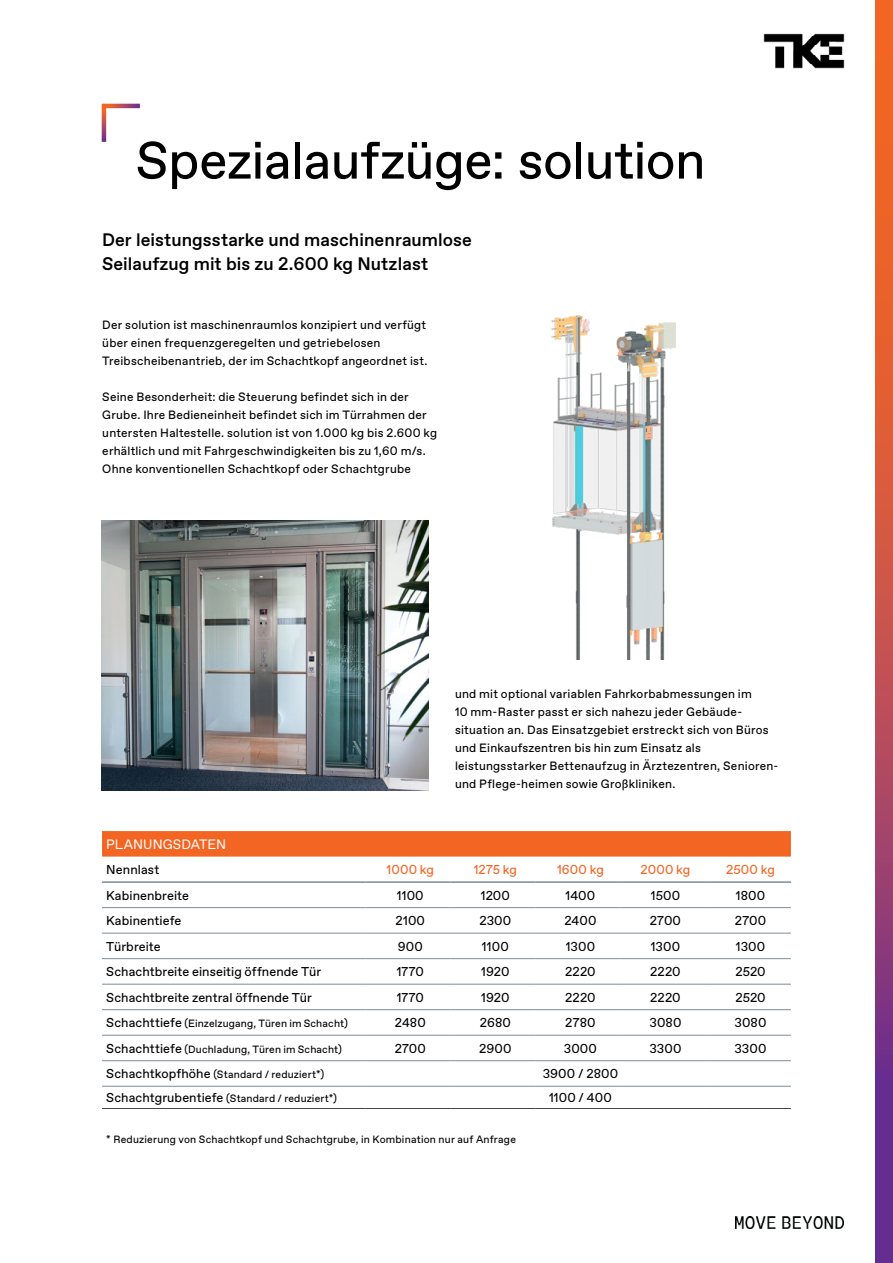
<style>
.page{position:relative;width:893px;height:1263px;background:#fff}
.page>*{position:absolute;margin:0;border:0;box-sizing:border-box;transform-origin:0 0}
.t1{font:52.5px "TKE Type";letter-spacing:-.01em;color:#000}
.t2{font:500 18px/24px "TKE Type";letter-spacing:.005em;color:#000}
.t3{font:13.5px "TKE Type";letter-spacing:.005em;color:#fff}
.t4{font:12.75px "TKE Type";letter-spacing:.01em;color:#000}
.t5{font:12.75px "TKE Type";letter-spacing:.005em;color:#f26522}
.t6{font:12px/18px "TKE Type";letter-spacing:.02em;color:#000}
.t7{font:10.5px "TKE Type";letter-spacing:.015em;color:#000}
.s1{font-size:12.75px}
</style>
<div class="page">
<img style="left:763px;top:0;width:113px;height:102px">
<svg style="left:876px;top:0;width:17px;height:1263px;background:#b84d54"></svg>
<img style="left:735px;top:1216px;width:109px;height:13px">
<div style="left:102px;top:831px;width:689px;height:25px;background:#f26522"></div>
<hr style="left:102px;top:933px;width:264px;height:1px;background:#7b8d97">
<hr style="left:366px;top:933px;width:85px;height:1px;background:#7b8d97">
<hr style="left:451px;top:933px;width:85px;height:1px;background:#7b8d97">
<hr style="left:536px;top:933px;width:85px;height:1px;background:#7b8d97">
<hr style="left:621px;top:933px;width:85px;height:1px;background:#7b8d97">
<hr style="left:706px;top:933px;width:85px;height:1px;background:#7b8d97">
<hr style="left:102px;top:958px;width:264px;height:1px;background:#7b8d97">
<hr style="left:366px;top:958px;width:85px;height:1px;background:#7b8d97">
<hr style="left:451px;top:958px;width:85px;height:1px;background:#7b8d97">
<hr style="left:536px;top:958px;width:85px;height:1px;background:#7b8d97">
<hr style="left:621px;top:958px;width:85px;height:1px;background:#7b8d97">
<hr style="left:706px;top:958px;width:85px;height:1px;background:#7b8d97">
<hr style="left:102px;top:984px;width:264px;height:1px;background:#7b8d97">
<hr style="left:366px;top:984px;width:85px;height:1px;background:#7b8d97">
<hr style="left:451px;top:984px;width:85px;height:1px;background:#7b8d97">
<hr style="left:536px;top:984px;width:85px;height:1px;background:#7b8d97">
<hr style="left:621px;top:984px;width:85px;height:1px;background:#7b8d97">
<hr style="left:706px;top:984px;width:85px;height:1px;background:#7b8d97">
<hr style="left:102px;top:1009px;width:264px;height:1px;background:#7b8d97">
<hr style="left:366px;top:1009px;width:85px;height:1px;background:#7b8d97">
<hr style="left:451px;top:1009px;width:85px;height:1px;background:#7b8d97">
<hr style="left:536px;top:1009px;width:85px;height:1px;background:#7b8d97">
<hr style="left:621px;top:1009px;width:85px;height:1px;background:#7b8d97">
<hr style="left:706px;top:1009px;width:85px;height:1px;background:#7b8d97">
<hr style="left:102px;top:1035px;width:264px;height:1px;background:#7b8d97">
<hr style="left:366px;top:1035px;width:85px;height:1px;background:#7b8d97">
<hr style="left:451px;top:1035px;width:85px;height:1px;background:#7b8d97">
<hr style="left:536px;top:1035px;width:85px;height:1px;background:#7b8d97">
<hr style="left:621px;top:1035px;width:85px;height:1px;background:#7b8d97">
<hr style="left:706px;top:1035px;width:85px;height:1px;background:#7b8d97">
<hr style="left:102px;top:1060px;width:264px;height:1px;background:#7b8d97">
<hr style="left:366px;top:1060px;width:85px;height:1px;background:#7b8d97">
<hr style="left:451px;top:1060px;width:85px;height:1px;background:#7b8d97">
<hr style="left:536px;top:1060px;width:85px;height:1px;background:#7b8d97">
<hr style="left:621px;top:1060px;width:85px;height:1px;background:#7b8d97">
<hr style="left:706px;top:1060px;width:85px;height:1px;background:#7b8d97">
<hr style="left:102px;top:1086px;width:264px;height:1px;background:#7b8d97">
<hr style="left:366px;top:1086px;width:85px;height:1px;background:#7b8d97">
<hr style="left:451px;top:1086px;width:85px;height:1px;background:#7b8d97">
<hr style="left:536px;top:1086px;width:85px;height:1px;background:#7b8d97">
<hr style="left:621px;top:1086px;width:85px;height:1px;background:#7b8d97">
<hr style="left:706px;top:1086px;width:85px;height:1px;background:#7b8d97">
<hr style="left:102px;top:1108px;width:264px;height:1px;background:#464547">
<hr style="left:366px;top:1108px;width:85px;height:1px;background:#464547">
<hr style="left:451px;top:1108px;width:85px;height:1px;background:#464547">
<hr style="left:536px;top:1108px;width:85px;height:1px;background:#464547">
<hr style="left:621px;top:1108px;width:85px;height:1px;background:#464547">
<hr style="left:706px;top:1108px;width:85px;height:1px;background:#464547">
<hr style="left:102px;top:881px;width:264px;height:2px;background:#7b8d97">
<hr style="left:366px;top:881px;width:85px;height:2px;background:#7b8d97">
<hr style="left:451px;top:881px;width:85px;height:2px;background:#7b8d97">
<hr style="left:536px;top:881px;width:85px;height:2px;background:#7b8d97">
<hr style="left:621px;top:881px;width:85px;height:2px;background:#7b8d97">
<hr style="left:706px;top:881px;width:85px;height:2px;background:#7b8d97">
<hr style="left:102px;top:907px;width:264px;height:1px;background:#7b8d97">
<hr style="left:366px;top:907px;width:85px;height:1px;background:#7b8d97">
<hr style="left:451px;top:907px;width:85px;height:1px;background:#7b8d97">
<hr style="left:536px;top:907px;width:85px;height:1px;background:#7b8d97">
<hr style="left:621px;top:907px;width:85px;height:1px;background:#7b8d97">
<hr style="left:706px;top:907px;width:85px;height:1px;background:#7b8d97">
<svg style="left:102px;top:108px;width:4px;height:34px"></svg>
<svg style="left:102px;top:104px;width:38px;height:4px"></svg>
<img style="left:102px;top:521px;width:326px;height:269px">
<img style="left:551px;top:315px;width:125px;height:345px">
<h1 class="t1" style="left:136px;top:130px;width:571px">Spezialaufzüge: solution</h1>
<h2 class="t2" style="left:102px;top:229px;width:371px">Der leistungsstarke und maschinenraumlose<br>Seilaufzug mit bis zu 2.600 kg Nutzlast</h2>
<p class="t6" style="left:102px;top:316px;width:327px">Der solution ist maschinenraumlos konzipiert und verfügt über einen frequenzgeregelten und getriebelosen<br>Treibscheibenantrieb, der im Schachtkopf angeordnet ist.</p>
<p class="t6" style="left:102px;top:388px;width:336px">Seine Besonderheit: die Steuerung befindet sich in der Grube. Ihre Bedieneinheit befindet sich im Türrahmen der untersten Haltestelle. solution ist von 1.000 kg bis 2.600 kg erhältlich und mit Fahrgeschwindigkeiten bis zu 1,60 m/s.<br>Ohne konventionellen Schachtkopf oder Schachtgrube</p>
<p class="t6" style="left:455px;top:685px;width:325px">und mit optional variablen Fahrkorbabmessungen im<br>10 mm-Raster passt er sich nahezu jeder Gebäude&shy;situation an. Das Einsatzgebiet erstreckt sich von Büros und Einkaufszentren bis hin zum Einsatz als leistungsstarker Bettenaufzug in Ärztezentren, Senioren&shy;und Pflege-heimen sowie Großkliniken.</p>
<p class="t3" style="left:106px;top:837px;width:122px">PLANUNGSDATEN</p>
<p class="t4" style="left:106px;top:862px;width:54px">Nennlast</p>
<p class="t5" style="left:387px;top:862px;width:49px">1000 kg</p>
<p class="t5" style="left:474px;top:862px;width:45px">1275 kg</p>
<p class="t5" style="left:557px;top:862px;width:48px">1600 kg</p>
<p class="t5" style="left:641px;top:862px;width:51px">2000 kg</p>
<p class="t5" style="left:726px;top:862px;width:50px">2500 kg</p>
<p class="t4" style="left:106px;top:888px;width:84px">Kabinenbreite</p>
<p class="t4" style="left:397px;top:888px;width:28px">1100</p>
<p class="t4" style="left:481px;top:888px;width:31px">1200</p>
<p class="t4" style="left:565px;top:888px;width:31px">1400</p>
<p class="t4" style="left:651px;top:888px;width:31px">1500</p>
<p class="t4" style="left:736px;top:888px;width:31px">1800</p>
<p class="t4" style="left:106px;top:913px;width:77px">Kabinentiefe</p>
<p class="t4" style="left:396px;top:913px;width:31px">2100</p>
<p class="t4" style="left:479px;top:913px;width:33px">2300</p>
<p class="t4" style="left:564px;top:913px;width:34px">2400</p>
<p class="t4" style="left:650px;top:913px;width:33px">2700</p>
<p class="t4" style="left:735px;top:913px;width:33px">2700</p>
<p class="t4" style="left:106px;top:939px;width:56px">Türbreite</p>
<p class="t4" style="left:398px;top:939px;width:27px">900</p>
<p class="t4" style="left:482px;top:939px;width:28px">1100</p>
<p class="t4" style="left:566px;top:939px;width:31px">1300</p>
<p class="t4" style="left:651px;top:939px;width:31px">1300</p>
<p class="t4" style="left:736px;top:939px;width:31px">1300</p>
<p class="t4" style="left:106px;top:964px;width:216px">Schachtbreite einseitig öffnende Tür</p>
<p class="t4" style="left:397px;top:964px;width:29px">1770</p>
<p class="t4" style="left:481px;top:964px;width:30px">1920</p>
<p class="t4" style="left:565px;top:964px;width:32px">2220</p>
<p class="t4" style="left:650px;top:964px;width:32px">2220</p>
<p class="t4" style="left:735px;top:964px;width:32px">2520</p>
<p class="t4" style="left:106px;top:990px;width:207px">Schachtbreite zentral öffnende Tür</p>
<p class="t4" style="left:397px;top:990px;width:29px">1770</p>
<p class="t4" style="left:481px;top:990px;width:30px">1920</p>
<p class="t4" style="left:565px;top:990px;width:32px">2220</p>
<p class="t4" style="left:650px;top:990px;width:32px">2220</p>
<p class="t4" style="left:735px;top:990px;width:32px">2520</p>
<p class="t7" style="left:106px;top:1018px;width:243px"><span class="s1">Schachttiefe</span> (Einzelzugang, Türen im Schacht)</p>
<p class="t4" style="left:395px;top:1015px;width:32px">2480</p>
<p class="t4" style="left:480px;top:1015px;width:33px">2680</p>
<p class="t4" style="left:565px;top:1015px;width:32px">2780</p>
<p class="t4" style="left:649px;top:1015px;width:33px">3080</p>
<p class="t4" style="left:734px;top:1015px;width:33px">3080</p>
<p class="t7" style="left:106px;top:1043px;width:237px"><span class="s1">Schachttiefe</span> (Duchladung, Türen im Schacht)</p>
<p class="t4" style="left:395px;top:1041px;width:33px">2700</p>
<p class="t4" style="left:479px;top:1041px;width:34px">2900</p>
<p class="t4" style="left:564px;top:1041px;width:35px">3000</p>
<p class="t4" style="left:649px;top:1041px;width:34px">3300</p>
<p class="t4" style="left:734px;top:1041px;width:34px">3300</p>
<p class="t7" style="left:106px;top:1069px;width:219px"><span class="s1">Schachtkopfhöhe</span> (Standard / reduziert*)</p>
<p class="t4" style="left:543px;top:1067px;width:77px">3900 / 2800</p>
<p class="t7" style="left:106px;top:1092px;width:232px"><span class="s1">Schachtgrubentiefe</span> (Standard / reduziert*)</p>
<p class="t4" style="left:549px;top:1090px;width:64px">1100 / 400</p>
<p class="t7" style="left:106px;top:1133px;width:411px">* Reduzierung von Schachtkopf und Schachtgrube, in Kombination nur auf Anfrage</p>
</div>
